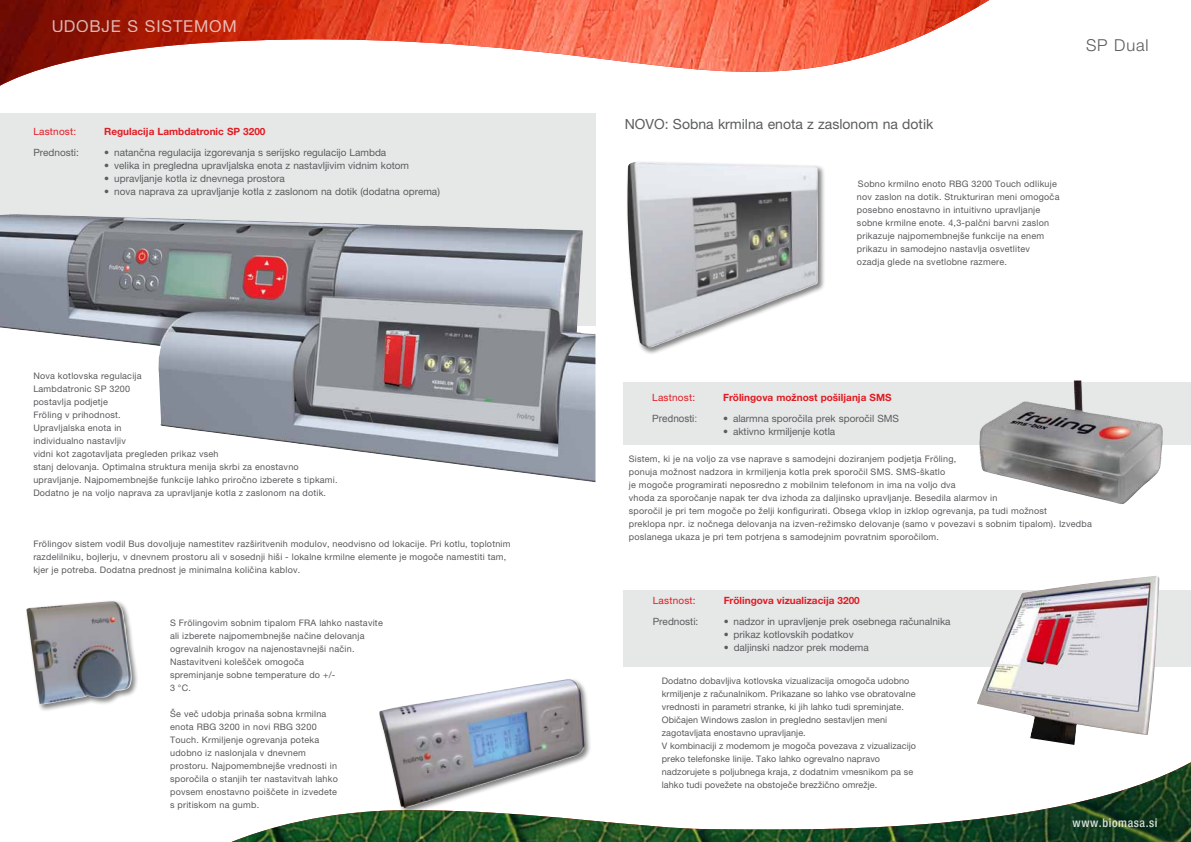
<style>
.page{position:relative;width:1191px;height:842px;background:#fff}
.page>*{position:absolute;margin:0;border:0;box-sizing:border-box;transform-origin:0 0}
.t1{font:16.4px "Helvetica Neue LT Pro";letter-spacing:.05em;color:#fff}
.t2{font:300 16.4px "Helvetica Neue LT Pro";letter-spacing:.05em;color:#58595b}
.t3{font:14px "Helvetica Neue LT Pro";color:#5a5c5e}
.t4{font:500 condensed 12px "Helvetica Neue LT Pro";letter-spacing:.05em;color:#fff}
.t5{font:10px "Helvetica Neue LT Pro";color:#5a5c5e}
.t6{font:700 10px "Helvetica Neue LT Pro";color:#e11b22}
.t7{font:10px "Helvetica Neue LT Pro";color:#e11b22}
.t8{font:10px "Arial";color:#5a5c5e}
.t9{font:9px/13px "Helvetica Neue LT Pro";letter-spacing:.025em;color:#58595b}
</style>
<div class="page">
<div style="left:0;top:113px;width:595px;height:213px;background:#e6e7e7"></div>
<div style="left:25px;top:600px;width:115px;height:112px;background:#000;opacity:.5"></div>
<img style="left:26px;top:601px;width:106px;height:104px">
<div style="left:625px;top:160px;width:200px;height:195px;background:#000;opacity:.5"></div>
<img style="left:627px;top:162px;width:191px;height:186px">
<div style="left:624px;top:591px;width:567px;height:76px;background:#e6e7e7"></div>
<div style="left:624px;top:383px;width:567px;height:62px;background:#e6e7e7"></div>
<img style="left:979px;top:381px;width:183px;height:123px">
<img style="left:977px;top:576px;width:182px;height:107px">
<img style="left:0;top:214px;width:595px;height:268px">
<svg style="left:379px;top:683px;width:775px;height:79px"></svg>
<img style="left:231px;top:762px;width:960px;height:80px">
<img style="left:0;top:0;width:989px;height:86px">
<h1 class="t1" style="left:51px;top:16px;width:187px">Udobje s sistemom</h1>
<p class="t7" style="left:33px;top:125px;width:44px">Lastnost:</p>
<p class="t6" style="left:104px;top:125px;width:163px">Regulacija Lambdatronic SP 3200</p>
<p class="t5" style="left:33px;top:146px;width:47px">Prednosti:</p>
<p class="t5" style="left:104px;top:146px;width:283px">• natančna regulacija izgorevanja s serijsko regulacijo Lambda</p>
<p class="t5" style="left:104px;top:159px;width:306px">• velika in pregledna upravljalska enota z nastavljivim vidnim kotom</p>
<p class="t5" style="left:104px;top:172px;width:182px">• upravljanje kotla iz dnevnega prostora</p>
<p class="t5" style="left:104px;top:185px;width:337px">• nova naprava za upravljanje kotla z zaslonom na dotik (dodatna oprema)</p>
<p class="t9" style="left:33px;top:369px;width:306px">Nova kotlovska regulacija<br>Lambdatronic SP 3200<br>postavlja podjetje<br>Fröling v prihodnost.<br>Upravljalska enota in<br>individualno nastavljiv<br>vidni kot zagotavljata pregleden prikaz vseh<br>stanj delovanja. Optimalna struktura menija skrbi za enostavno upravljanje. Najpomembnejše funkcije lahko priročno izberete s tipkami.<br>Dodatno je na voljo naprava za upravljanje kotla z zaslonom na dotik.</p>
<p class="t9" style="left:33px;top:537px;width:479px">Frölingov sistem vodil Bus dovoljuje namestitev razširitvenih modulov, neodvisno od lokacije. Pri kotlu, toplotnim razdelilniku, bojlerju, v dnevnem prostoru ali v sosednji hiši - lokalne krmilne elemente je mogoče namestiti tam, kjer je potreba. Dodatna prednost je minimalna količina kablov.</p>
<p class="t9" style="left:170px;top:616px;width:214px">S Frölingovim sobnim tipalom FRA lahko nastavite ali izberete najpomembnejše načine delovanja ogrevalnih krogov na najenostavnejši način.<br>Nastavitveni kolešček omogoča<br>spreminjanje sobne temperature do +/-<br>3 °C.</p>
<p class="t9" style="left:170px;top:707px;width:169px">Še več udobja prinaša sobna krmilna enota RBG 3200 in novi RBG 3200<br>Touch. Krmiljenje ogrevanja poteka udobno iz naslonjala v dnevnem prostoru. Najpomembnejše vrednosti in sporočila o stanjih ter nastavitvah lahko povsem enostavno poiščete in izvedete s pritiskom na gumb.</p>
<h2 class="t3" style="left:625px;top:115px;width:21px">NOVO</h2>
<h2 class="t3" style="left:665px;top:115px;width:270px">: Sobna krmilna enota z zaslonom na dotik</h2>
<p class="t9" style="left:857px;top:177px;width:204px">Sobno krmilno enoto RBG 3200 Touch odlikuje nov zaslon na dotik. Strukturiran meni omogoča posebno enostavno in intuitivno upravljanje sobne krmilne enote. 4,3-palčni barvni zaslon prikazuje najpomembnejše funkcije na enem prikazu in samodejno nastavlja osvetlitev ozadja glede na svetlobne razmere.</p>
<h1 class="t2" style="left:1086px;top:35px;width:64px">SP Dual</h1>
<p class="t7" style="left:652px;top:392px;width:44px">Lastnost:</p>
<p class="t6" style="left:723px;top:391px;width:170px">Frölingova možnost pošiljanja SMS</p>
<p class="t8" style="left:652px;top:412px;width:47px">Prednosti:</p>
<p class="t5" style="left:723px;top:413px;width:177px">• alarmna sporočila prek sporočil SMS</p>
<p class="t5" style="left:723px;top:426px;width:114px">• aktivno krmiljenje kotla</p>
<p class="t9" style="left:629px;top:452px;width:329px">Sistem, ki je na voljo za vse naprave s samodejni doziranjem podjetja Fröling, ponuja možnost nadzora in krmiljenja kotla prek sporočil SMS</p>
<p class="t9" style="left:629px;top:465px;width:464px;text-indent:287px">-škatlo<br>je mogoče programirati neposredno z mobilnim telefonom in ima na voljo dva<br>vhoda za sporočanje napak ter dva izhoda za daljinsko upravljanje. Besedila alarmov in<br>sporočil je pri tem mogoče po želji konfigurirati. Obsega vklop in izklop ogrevanja, pa tudi možnost<br>preklopa npr. iz nočnega delovanja na izven-režimsko delovanje (samo v povezavi s sobnim tipalom). Izvedba poslanega ukaza je pri tem potrjena s samodejnim povratnim sporočilom.</p>
<p class="t9" style="left:890px;top:465px;width:13px">. SMS</p>
<p class="t7" style="left:653px;top:595px;width:44px">Lastnost:</p>
<p class="t6" style="left:723px;top:595px;width:138px">Frölingova vizualizacija 3200</p>
<p class="t5" style="left:653px;top:616px;width:47px">Prednosti:</p>
<p class="t5" style="left:723px;top:616px;width:228px">• nadzor in upravljenje prek osebnega računalnika</p>
<p class="t5" style="left:723px;top:629px;width:131px">• prikaz kotlovskih podatkov</p>
<p class="t5" style="left:723px;top:642px;width:147px">• daljinski nadzor prek modema</p>
<p class="t9" style="left:662px;top:674px;width:256px">Dodatno dobavljiva kotlovska vizualizacija omogoča udobno krmiljenje z računalnikom. Prikazane so lahko vse obratovalne vrednosti in parametri stranke, ki jih lahko tudi spreminjate.<br>Običajen Windows zaslon in pregledno sestavljen meni zagotavljata enostavno upravljanje.<br>V kombinaciji z modemom je mogoča povezava z vizualizacijo preko telefonske linije. Tako lahko ogrevalno napravo nadzorujete s poljubnega kraja, z dodatnim vmesnikom pa se lahko tudi povežete na obstoječe brezžično omrežje.</p>
<h3 class="t4" style="left:1072px;top:816px;width:87px">www.biomasa.si</h3>
</div>
